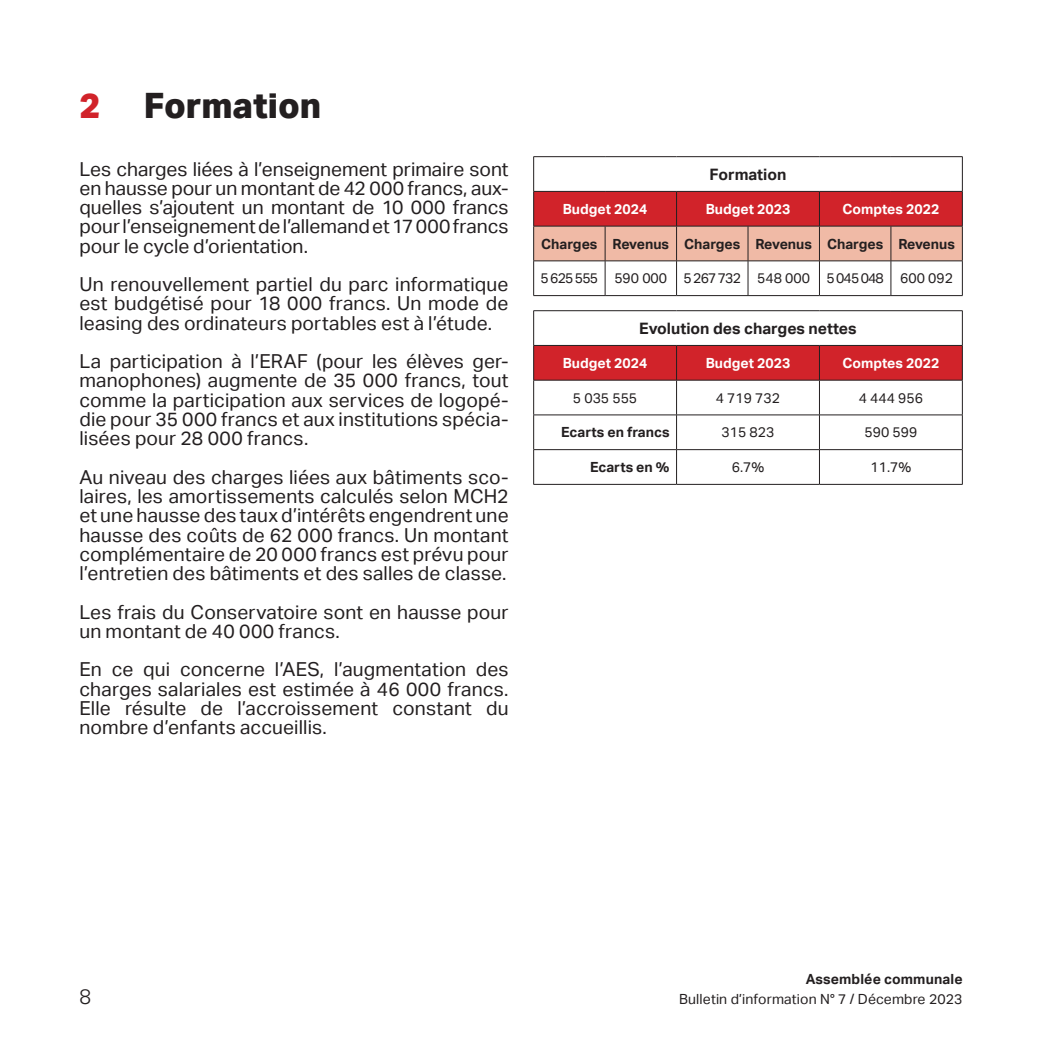
<style>
.page{position:relative;width:1042px;height:1042px;background:#fff}
.page>*{position:absolute;margin:0;border:0;box-sizing:border-box;transform-origin:0 0}
.t1{font:800 35px "Aktiv Grotesk";color:#231f20}
.t2{font:800 35px "Aktiv Grotesk";color:#d1232a}
.t3{font:300 21px "Univers LT Std";color:#231f20}
.t4{font:19.25px/19.2px "Aktiv Grotesk";letter-spacing:.005em;color:#231f20;text-align:justify}
.t5{font:700 15.75px "Aktiv Grotesk";color:#231f20}
.t6{font:700 14px "Aktiv Grotesk";color:#231f20}
.t7{font:14px "Aktiv Grotesk";color:#231f20}
.t8{font:700 14px "Aktiv Grotesk";color:#fff}
.t9{font:14px "Aktiv Grotesk";letter-spacing:-.03em;color:#231f20}
</style>
<div class="page">
<svg style="left:534px;top:157px;width:428px;height:138px"></svg>
<svg style="left:534px;top:192px;width:428px;height:69px;background:#dd6c66"></svg>
<hr style="left:533px;top:156px;width:72px;height:1px;background:#231f20">
<hr style="left:533px;top:157px;width:1px;height:34px;background:#231f20">
<hr style="left:605px;top:156px;width:71px;height:1px;background:#231f20">
<hr style="left:676px;top:156px;width:72px;height:1px;background:#231f20">
<hr style="left:748px;top:156px;width:71px;height:1px;background:#231f20">
<hr style="left:819px;top:156px;width:72px;height:1px;background:#231f20">
<hr style="left:891px;top:156px;width:71px;height:1px;background:#231f20">
<hr style="left:962px;top:157px;width:1px;height:34px;background:#231f20">
<hr style="left:533px;top:191px;width:72px;height:1px;background:#231f20">
<hr style="left:533px;top:192px;width:1px;height:34px;background:#231f20">
<hr style="left:605px;top:191px;width:71px;height:1px;background:#231f20">
<hr style="left:676px;top:191px;width:72px;height:1px;background:#231f20">
<hr style="left:676px;top:192px;width:1px;height:34px;background:#231f20">
<hr style="left:748px;top:191px;width:71px;height:1px;background:#231f20">
<hr style="left:819px;top:191px;width:72px;height:1px;background:#231f20">
<hr style="left:819px;top:192px;width:1px;height:34px;background:#231f20">
<hr style="left:891px;top:191px;width:71px;height:1px;background:#231f20">
<hr style="left:962px;top:192px;width:1px;height:34px;background:#231f20">
<hr style="left:533px;top:226px;width:72px;height:1px;background:#231f20">
<hr style="left:533px;top:226px;width:1px;height:35px;background:#231f20">
<hr style="left:605px;top:226px;width:71px;height:1px;background:#231f20">
<hr style="left:605px;top:226px;width:1px;height:35px;background:#231f20">
<hr style="left:676px;top:226px;width:72px;height:1px;background:#231f20">
<hr style="left:676px;top:226px;width:1px;height:35px;background:#231f20">
<hr style="left:748px;top:226px;width:71px;height:1px;background:#231f20">
<hr style="left:748px;top:226px;width:1px;height:35px;background:#231f20">
<hr style="left:819px;top:226px;width:72px;height:1px;background:#231f20">
<hr style="left:819px;top:226px;width:1px;height:35px;background:#231f20">
<hr style="left:891px;top:226px;width:71px;height:1px;background:#231f20">
<hr style="left:890px;top:226px;width:1px;height:35px;background:#231f20">
<hr style="left:962px;top:226px;width:1px;height:35px;background:#231f20">
<hr style="left:533px;top:261px;width:72px;height:1px;background:#231f20">
<hr style="left:533px;top:261px;width:1px;height:34px;background:#231f20">
<hr style="left:605px;top:261px;width:71px;height:1px;background:#231f20">
<hr style="left:605px;top:261px;width:1px;height:34px;background:#231f20">
<hr style="left:676px;top:261px;width:72px;height:1px;background:#231f20">
<hr style="left:676px;top:261px;width:1px;height:34px;background:#231f20">
<hr style="left:748px;top:261px;width:71px;height:1px;background:#231f20">
<hr style="left:748px;top:261px;width:1px;height:34px;background:#231f20">
<hr style="left:819px;top:261px;width:72px;height:1px;background:#231f20">
<hr style="left:819px;top:261px;width:1px;height:34px;background:#231f20">
<hr style="left:891px;top:261px;width:71px;height:1px;background:#231f20">
<hr style="left:890px;top:261px;width:1px;height:34px;background:#231f20">
<hr style="left:962px;top:261px;width:1px;height:34px;background:#231f20">
<hr style="left:533px;top:295px;width:72px;height:1px;background:#231f20">
<hr style="left:605px;top:295px;width:71px;height:1px;background:#231f20">
<hr style="left:676px;top:295px;width:72px;height:1px;background:#231f20">
<hr style="left:748px;top:295px;width:71px;height:1px;background:#231f20">
<hr style="left:819px;top:295px;width:72px;height:1px;background:#231f20">
<hr style="left:891px;top:295px;width:71px;height:1px;background:#231f20">
<svg style="left:534px;top:311px;width:428px;height:173px"></svg>
<div style="left:534px;top:346px;width:428px;height:34px;background:#d1232a"></div>
<hr style="left:533px;top:310px;width:143px;height:1px;background:#231f20">
<hr style="left:533px;top:311px;width:1px;height:34px;background:#231f20">
<hr style="left:676px;top:310px;width:143px;height:1px;background:#231f20">
<hr style="left:819px;top:310px;width:143px;height:1px;background:#231f20">
<hr style="left:962px;top:311px;width:1px;height:34px;background:#231f20">
<hr style="left:533px;top:345px;width:143px;height:1px;background:#231f20">
<hr style="left:533px;top:346px;width:1px;height:34px;background:#231f20">
<hr style="left:676px;top:345px;width:143px;height:1px;background:#231f20">
<hr style="left:676px;top:346px;width:1px;height:34px;background:#231f20">
<hr style="left:819px;top:345px;width:143px;height:1px;background:#231f20">
<hr style="left:819px;top:346px;width:1px;height:34px;background:#231f20">
<hr style="left:962px;top:346px;width:1px;height:34px;background:#231f20">
<hr style="left:533px;top:380px;width:143px;height:1px;background:#231f20">
<hr style="left:533px;top:380px;width:1px;height:35px;background:#231f20">
<hr style="left:676px;top:380px;width:143px;height:1px;background:#231f20">
<hr style="left:676px;top:380px;width:1px;height:35px;background:#231f20">
<hr style="left:819px;top:380px;width:143px;height:1px;background:#231f20">
<hr style="left:819px;top:380px;width:1px;height:35px;background:#231f20">
<hr style="left:962px;top:380px;width:1px;height:35px;background:#231f20">
<hr style="left:533px;top:415px;width:143px;height:1px;background:#231f20">
<hr style="left:533px;top:415px;width:1px;height:34px;background:#231f20">
<hr style="left:676px;top:415px;width:143px;height:1px;background:#231f20">
<hr style="left:676px;top:415px;width:1px;height:34px;background:#231f20">
<hr style="left:819px;top:415px;width:143px;height:1px;background:#231f20">
<hr style="left:819px;top:415px;width:1px;height:34px;background:#231f20">
<hr style="left:962px;top:415px;width:1px;height:34px;background:#231f20">
<hr style="left:533px;top:449px;width:143px;height:1px;background:#231f20">
<hr style="left:533px;top:450px;width:1px;height:34px;background:#231f20">
<hr style="left:676px;top:449px;width:143px;height:1px;background:#231f20">
<hr style="left:676px;top:450px;width:1px;height:34px;background:#231f20">
<hr style="left:819px;top:449px;width:143px;height:1px;background:#231f20">
<hr style="left:819px;top:450px;width:1px;height:34px;background:#231f20">
<hr style="left:962px;top:450px;width:1px;height:34px;background:#231f20">
<hr style="left:533px;top:484px;width:143px;height:1px;background:#231f20">
<hr style="left:676px;top:484px;width:143px;height:1px;background:#231f20">
<hr style="left:819px;top:484px;width:143px;height:1px;background:#231f20">
<h1 class="t2" style="left:79px;top:85px;width:22px">2</h1>
<h1 class="t1" style="left:144px;top:85px;width:179px">Formation</h1>
<p class="t4" style="left:79px;top:159px;width:431px">Les charges liées à l’enseignement primaire sont en hausse pour un montant de 42 000 francs, aux&shy;quelles s’ajoutent un montant de 10 000 francs pour l’enseignement de l’allemand et 17 000 francs pour le cycle d’orientation.</p>
<p class="t4" style="left:79px;top:275px;width:431px">Un renouvellement partiel du parc informatique est budgétisé pour 18 000 francs. Un mode de leasing des ordinateurs portables est à l’étude.</p>
<p class="t4" style="left:79px;top:352px;width:431px">La participation à l’ERAF (pour les élèves ger&shy;manophones) augmente de 35 000 francs, tout comme la participation aux services de logopé&shy;die pour 35 000 francs et aux institutions spécia&shy;lisées pour 28 000 francs.</p>
<p class="t4" style="left:79px;top:467px;width:431px">Au niveau des charges liées aux bâtiments sco&shy;laires, les amortissements calculés selon MCH2 et une hausse des taux d’intérêts engendrent une hausse des coûts de 62 000 francs. Un montant complémentaire de 20 000 francs est prévu pour l’entretien des bâtiments et des salles de classe.</p>
<p class="t4" style="left:79px;top:602px;width:431px">Les frais du Conservatoire sont en hausse pour un montant de 40 000 francs.</p>
<p class="t4" style="left:79px;top:660px;width:431px">En ce qui concerne l’AES, l’augmentation des charges salariales est estimée à 46 000 francs.<br>Elle résulte de l’accroissement constant du nombre d’enfants accueillis.</p>
<p class="t5" style="left:709px;top:165px;width:78px">Formation</p>
<p class="t8" style="left:563px;top:201px;width:86px">Budget 2024</p>
<p class="t8" style="left:706px;top:201px;width:86px">Budget 2023</p>
<p class="t8" style="left:842px;top:201px;width:98px">Comptes 2022</p>
<p class="t6" style="left:541px;top:235px;width:415px">Charges Revenus Charges Revenus Charges Revenus</p>
<p class="t9" style="left:540px;top:270px;width:414px">5 625 555 590 000 5 267 732 548 000 5 045 048 600 092</p>
<p class="t5" style="left:639px;top:319px;width:219px">Evolution des charges nettes</p>
<p class="t8" style="left:563px;top:355px;width:86px">Budget 2024</p>
<p class="t8" style="left:706px;top:355px;width:86px">Budget 2023</p>
<p class="t8" style="left:842px;top:355px;width:98px">Comptes 2022</p>
<p class="t7" style="left:573px;top:389px;width:66px">5 035 555</p>
<p class="t7" style="left:716px;top:389px;width:66px">4 719 732</p>
<p class="t7" style="left:859px;top:389px;width:66px">4 444 956</p>
<p class="t6" style="left:561px;top:424px;width:110px">Ecarts en francs</p>
<p class="t7" style="left:721px;top:424px;width:54px">315 823</p>
<p class="t7" style="left:864px;top:424px;width:54px">590 599</p>
<p class="t6" style="left:590px;top:459px;width:81px">Ecarts en %</p>
<p class="t7" style="left:732px;top:459px;width:34px">6.7%</p>
<p class="t7" style="left:870px;top:459px;width:42px">11.7%</p>
<p class="t6" style="left:806px;top:971px;width:158px">Assemblée communale</p>
<p class="t3" style="left:79px;top:983px;width:13px">8</p>
<p class="t7" style="left:679px;top:990px;width:285px">Bulletin d’information N° 7 / Décembre 2023</p>
</div>
